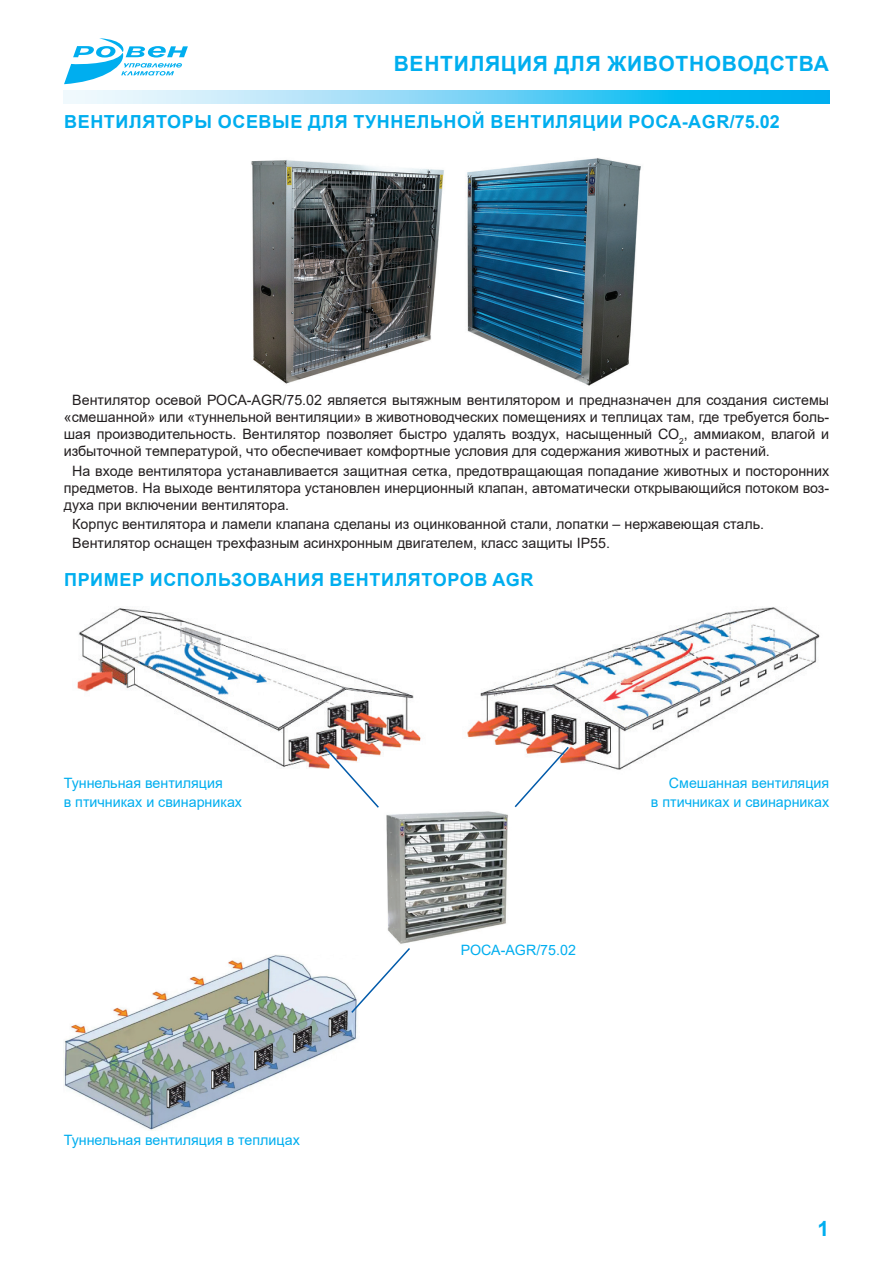
<style>
.page{position:relative;width:893px;height:1263px;background:#fff}
.page>*{position:absolute;margin:0;border:0;box-sizing:border-box;transform-origin:0 0}
.t1{font:700 21px "Arial";letter-spacing:.035em;color:#00aeef}
.t2{font:700 18px "Arial";letter-spacing:.035em;color:#00aeef}
.t3{font:14.25px/17.1px "Arial";color:#231f20;text-align:justify}
.t4{font:14.25px/19.2px "Arial";color:#00aeef}
</style>
<div class="page">
<svg style="left:64px;top:38px;width:124px;height:46px"></svg>
<svg style="left:64px;top:90px;width:765px;height:13px"></svg>
<img style="left:251px;top:158px;width:390px;height:228px">
<img style="left:467px;top:607px;width:353px;height:163px">
<img style="left:77px;top:608px;width:344px;height:161px">
<img style="left:386px;top:811px;width:122px;height:133px">
<svg style="left:323px;top:746px;width:57px;height:62px"></svg>
<svg style="left:513px;top:745px;width:57px;height:63px"></svg>
<img style="left:64px;top:955px;width:293px;height:176px">
<svg style="left:350px;top:948px;width:60px;height:66px"></svg>
<h1 class="t1" style="left:394px;top:48px;width:437px">Вентиляция для животноводства</h1>
<p class="t2" style="left:64px;top:109px;width:578px">Вентиляторы осевые для туннельной вентиляции РОС</p>
<p class="t2" style="left:669px;top:109px;width:113px">А-AGR/75.02</p>
<p class="t3" style="left:64px;top:391px;width:767px;text-indent:9px">Вентилятор осевой РОСА-AGR/75.02 является вытяжным вентилятором и предназначен для создания системы «смешанной» или «туннельной вентиляции» в животноводческих помещениях и теплицах там, где требуется боль&shy;шая производительность. Вентилятор позволяет быстро удалять воздух, насыщенный СО<sub>2</sub>, аммиаком, влагой и избыточной температурой, что обеспечивает комфортные условия для содержания животных и растений.</p>
<p class="t3" style="left:64px;top:462px;width:767px;text-indent:9px">На входе вентилятора устанавливается защитная сетка, предотвращающая попадание животных и посторонних предметов. На выходе вентилятора установлен инерционный клапан, автоматически открывающийся потоком воз&shy;духа при включении вентилятора.</p>
<p class="t3" style="left:72px;top:514px;width:693px;line-height:19.2px">Корпус вентилятора и ламели клапана сделаны из оцинкованной стали, лопатки – нержавеющая сталь.<br>Вентилятор оснащен трехфазным асинхронным двигателем, класс защиты IP55.</p>
<p class="t2" style="left:64px;top:567px;width:443px">пример использования вентиляторов agr</p>
<p class="t4" style="left:64px;top:773px;width:180px">Туннельная вентиляция<br>в птичниках и свинарниках</p>
<p class="t4" style="left:651px;top:773px;width:180px;text-align:right">Смешанная вентиляция<br>в птичниках и свинарниках</p>
<p class="t4" style="left:64px;top:1131px;width:237px">Туннельная вентиляция в теплицах</p>
<p class="t4" style="left:461px;top:941px;width:116px">РОСА-AGR/75.02</p>
<h1 class="t1" style="left:817px;top:1213px;width:13px">1</h1>
</div>
